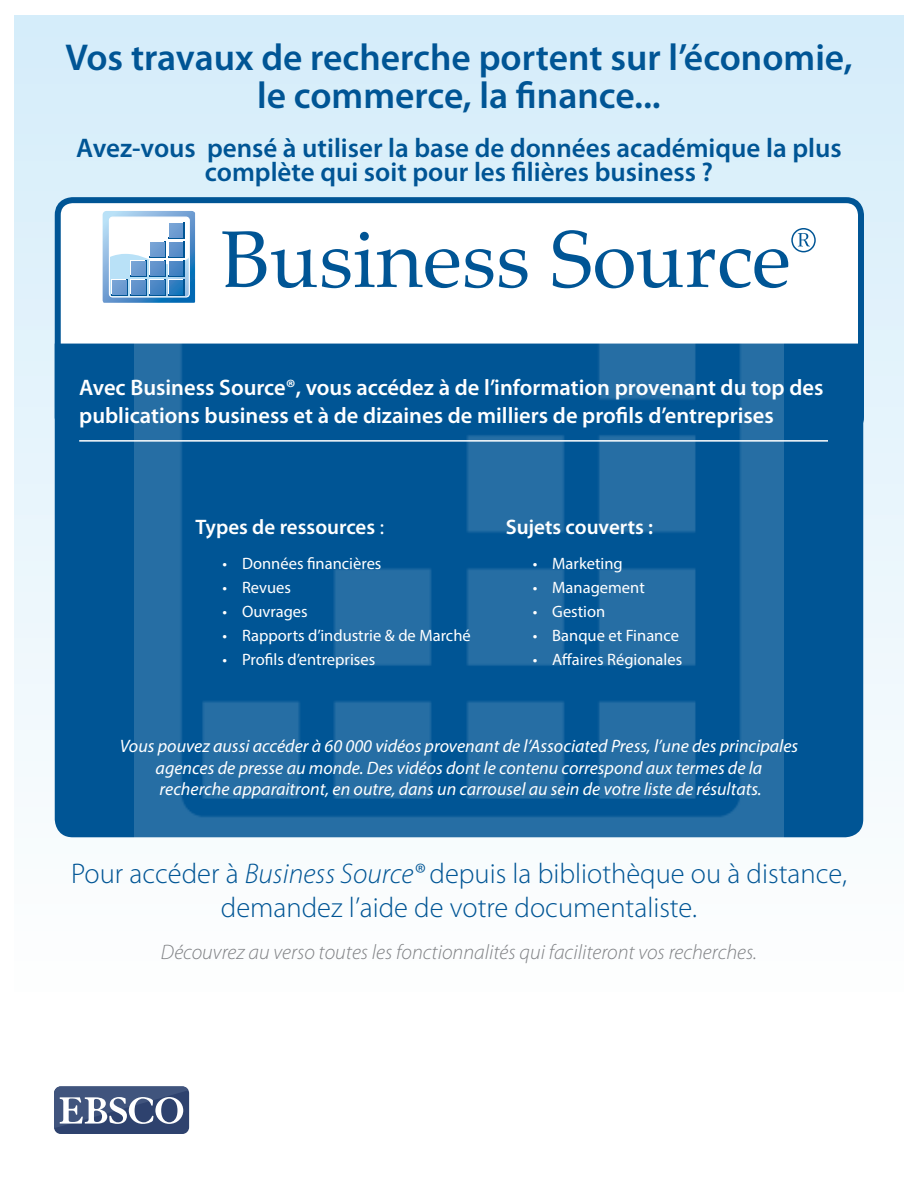
<style>
.page{position:relative;width:918px;height:1188px;background:#fff}
.page>*{position:absolute;margin:0;border:0;box-sizing:border-box;transform-origin:0 0}
.t1{font:600 37.5px/37.5px "Myriad Pro";color:#005595;text-align:center}
.t2{font:300 28.5px/34.2px "Myriad Pro";color:#005595;text-align:center}
.t3{font:600 27px/24px "Myriad Pro";color:#005595;text-align:center}
.t4{font:600 22.5px/28.5px "Myriad Pro";color:#fff}
.t5{font:italic 300 21px "Myriad Pro";color:#808285}
.t6{font:600 21px "Myriad Pro";color:#fff}
.t7{font:italic 18px/21.6px "Myriad Pro";color:#fff;text-align:center}
.t8{font:16.5px "Myriad Pro";color:#fff}
.s1{font-weight:400}
.s2{font-style:italic}
</style>
<div class="page">
<div style="left:14px;top:15px;width:890px;height:1017px;background:linear-gradient(to bottom,#d3ecf9,#fefefe)"></div>
<div style="left:58px;top:200px;width:803px;height:232px;background:#fff;border-radius:15px"></div>
<div style="left:55px;top:197px;width:809px;height:238px;border:6px solid #005595;border-radius:15px"></div>
<div style="left:55px;top:344px;width:808px;height:493px;background:#005595"></div>
<img style="left:135px;top:344px;width:648px;height:493px">
<svg style="left:222px;top:231px;width:237px;height:57px"></svg>
<svg style="left:465px;top:249px;width:28px;height:39px"></svg>
<svg style="left:499px;top:249px;width:28px;height:39px"></svg>
<svg style="left:553px;top:228px;width:263px;height:60px"></svg>
<svg style="left:103px;top:211px;width:92px;height:92px"></svg>
<div style="left:111px;top:279px;width:16px;height:17px;background:#6998cf"></div>
<div style="left:111px;top:279px;width:15px;height:15px;background:#76a2d5"></div>
<div style="left:112px;top:281px;width:14px;height:13px;background:#6e9dd1"></div>
<div style="left:130px;top:279px;width:16px;height:17px;background:#558bc8"></div>
<div style="left:130px;top:279px;width:15px;height:15px;background:#6495cd"></div>
<div style="left:131px;top:281px;width:14px;height:13px;background:#5d90ca"></div>
<svg style="left:149px;top:279px;width:16px;height:17px"></svg>
<div style="left:149px;top:279px;width:15px;height:15px;background:#4f89c6"></div>
<div style="left:150px;top:281px;width:14px;height:13px;background:#4684c3"></div>
<svg style="left:168px;top:279px;width:16px;height:17px"></svg>
<svg style="left:168px;top:279px;width:15px;height:15px"></svg>
<svg style="left:169px;top:281px;width:14px;height:13px"></svg>
<div style="left:130px;top:260px;width:16px;height:17px;background:#6998cf"></div>
<div style="left:130px;top:260px;width:15px;height:15px;background:#76a2d5"></div>
<div style="left:131px;top:262px;width:14px;height:13px;background:#6e9dd1"></div>
<div style="left:149px;top:260px;width:16px;height:17px;background:#558bc8"></div>
<div style="left:149px;top:260px;width:15px;height:15px;background:#6495cd"></div>
<div style="left:150px;top:262px;width:14px;height:13px;background:#5d90ca"></div>
<svg style="left:168px;top:260px;width:16px;height:17px"></svg>
<div style="left:168px;top:260px;width:15px;height:15px;background:#4f89c6"></div>
<div style="left:169px;top:262px;width:14px;height:13px;background:#4684c3"></div>
<svg style="left:149px;top:241px;width:16px;height:16px"></svg>
<div style="left:149px;top:241px;width:15px;height:15px;background:#fff"></div>
<div style="left:150px;top:242px;width:14px;height:14px;background:#709ed2"></div>
<svg style="left:168px;top:241px;width:16px;height:16px"></svg>
<div style="left:168px;top:241px;width:15px;height:15px;background:#fff"></div>
<div style="left:169px;top:242px;width:14px;height:14px;background:#5e90cb"></div>
<svg style="left:168px;top:222px;width:16px;height:16px"></svg>
<div style="left:168px;top:222px;width:15px;height:15px;background:#fff"></div>
<div style="left:169px;top:223px;width:14px;height:14px;background:#709ed2"></div>
<div style="left:109px;top:217px;width:81px;height:81px;border:1px solid #fff;border-radius:3px"></div>
<hr style="left:79px;top:440px;width:749px;height:2px;background:#fff">
<div style="left:54px;top:1086px;width:135px;height:48px;background:#2e426e;border-radius:7px"></div>
<svg style="left:54px;top:1086px;width:134px;height:42px"></svg>
<p class="t1" style="left:65px;top:38px;width:789px">Vos travaux de recherche portent sur l’économie, le commerce, la finance...</p>
<p class="t3" style="left:76px;top:135px;width:767px">Avez-vous pensé à utiliser la base de données académique la plus complète qui soit pour les filières business ?</p>
<p class="t4" style="left:79px;top:372px;width:746px">Avec Business Source®, vous accédez à de l’information provenant du top des publications business et à de dizaines de milliers de profils d’entreprises</p>
<p class="t6" style="left:196px;top:513px;width:190px">Types de ressources <span class="s1">:</span></p>
<p class="t8" style="left:223px;top:553px;width:160px">• Données financières</p>
<p class="t8" style="left:223px;top:577px;width:70px">• Revues</p>
<p class="t8" style="left:223px;top:601px;width:87px">• Ouvrages</p>
<p class="t8" style="left:223px;top:625px;width:250px">• Rapports d’industrie &amp; de Marché</p>
<p class="t8" style="left:223px;top:649px;width:154px">• Profils d’entreprises</p>
<p class="t6" style="left:506px;top:513px;width:149px">Sujets couverts :</p>
<p class="t8" style="left:533px;top:553px;width:91px">• Marketing</p>
<p class="t8" style="left:533px;top:577px;width:113px">• Management</p>
<p class="t8" style="left:533px;top:601px;width:74px">• Gestion</p>
<p class="t8" style="left:533px;top:625px;width:148px">• Banque et Finance</p>
<p class="t8" style="left:533px;top:649px;width:151px">• Affaires Régionales</p>
<p class="t7" style="left:120px;top:735px;width:680px">Vous pouvez aussi accéder à 60 000 vidéos provenant de l’Associated Press, l’une des principales agences de presse au monde. Des vidéos dont le contenu correspond aux termes de la recherche apparaitront, en outre, dans un carrousel au sein de votre liste de résultats.</p>
<p class="t2" style="left:71px;top:857px;width:777px">Pour accéder à <span class="s2">Business Source®</span> depuis la bibliothèque ou à distance, demandez l’aide de votre documentaliste.</p>
<p class="t5" style="left:161px;top:941px;width:598px">Découvrez au verso toutes les fonctionnalités qui faciliteront vos recherches.</p>
</div>
